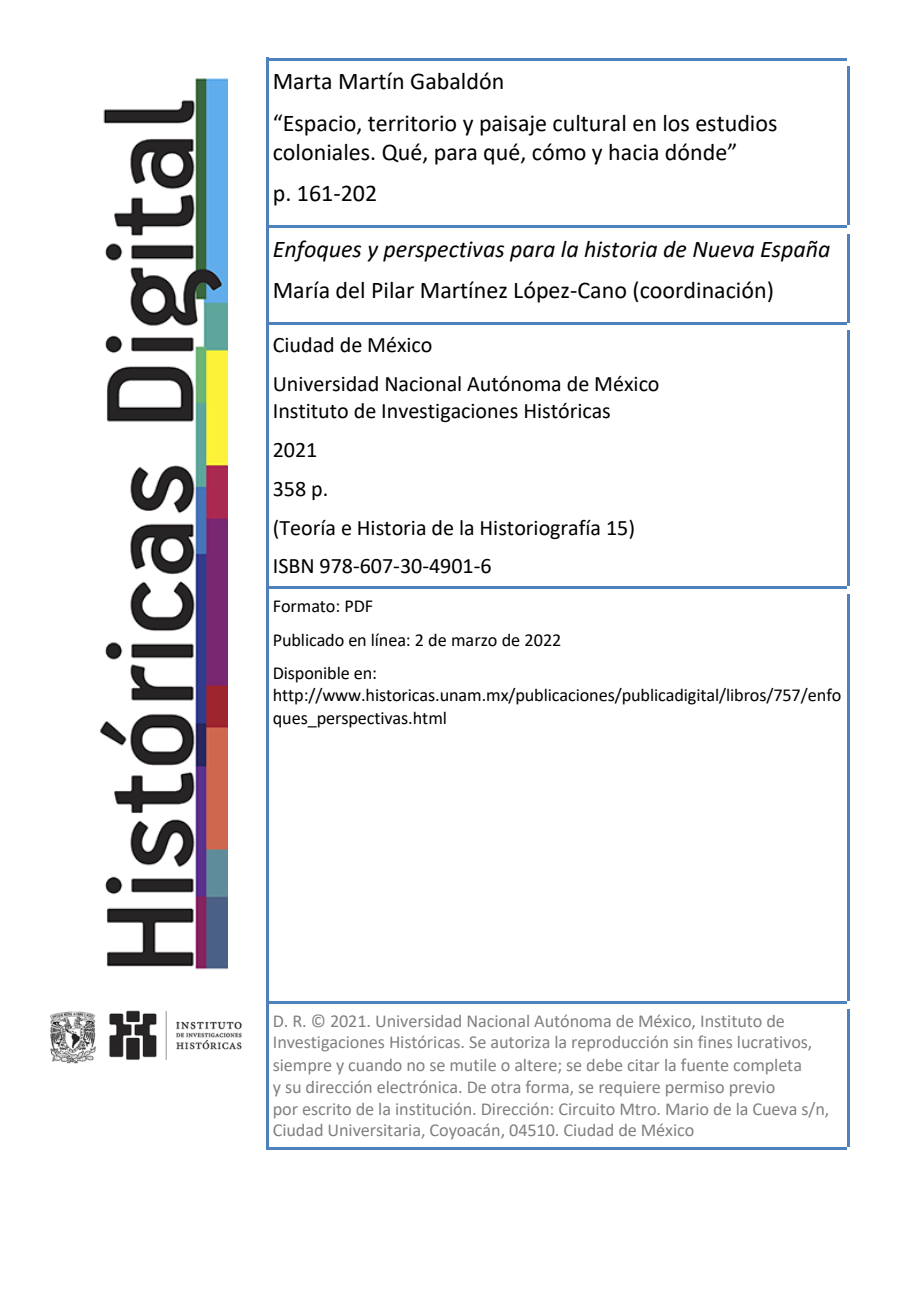
<style>
.page{position:relative;width:919px;height:1299px;background:#fff}
.page>*{position:absolute;margin:0;border:0;box-sizing:border-box;transform-origin:0 0}
.t1{font:24px/41.2px "Calibri";color:#000}
.t2{font:italic 24px "Calibri";color:#000}
.t3{font:22px/38.8px "Calibri";color:#000}
.t4{font:18.2px/21.8px "Calibri";letter-spacing:-.005em;color:#808080}
.t5{font:18.2px/33.8px "Calibri";letter-spacing:-.005em;color:#000}
</style>
<div class="page">
<svg style="left:266px;top:58px;width:2px;height:8px"></svg>
<hr style="left:268px;top:58px;width:579px;height:2px;background:#4f81bd">
<hr style="left:265px;top:66px;width:3px;height:159px;background:#4f81bd">
<hr style="left:847px;top:66px;width:3px;height:159px;background:#4f81bd">
<svg style="left:266px;top:225px;width:2px;height:9px"></svg>
<hr style="left:268px;top:225px;width:579px;height:3px;background:#4f81bd">
<hr style="left:265px;top:234px;width:3px;height:88px;background:#4f81bd">
<hr style="left:847px;top:234px;width:3px;height:88px;background:#4f81bd">
<svg style="left:266px;top:322px;width:2px;height:9px"></svg>
<hr style="left:268px;top:322px;width:579px;height:3px;background:#4f81bd">
<hr style="left:265px;top:331px;width:3px;height:255px;background:#4f81bd">
<hr style="left:847px;top:331px;width:3px;height:255px;background:#4f81bd">
<svg style="left:266px;top:586px;width:2px;height:8px"></svg>
<hr style="left:268px;top:586px;width:579px;height:2px;background:#4f81bd">
<hr style="left:265px;top:594px;width:3px;height:406px;background:#4f81bd">
<hr style="left:847px;top:594px;width:3px;height:406px;background:#4f81bd">
<svg style="left:266px;top:1000px;width:2px;height:9px"></svg>
<hr style="left:268px;top:1000px;width:579px;height:3px;background:#4f81bd">
<hr style="left:265px;top:1009px;width:3px;height:138px;background:#4f81bd">
<hr style="left:268px;top:1147px;width:579px;height:3px;background:#4f81bd">
<hr style="left:847px;top:1009px;width:3px;height:138px;background:#4f81bd">
<img style="left:100px;top:78px;width:127px;height:892px">
<img style="left:49px;top:1010px;width:193px;height:54px">
<h1 class="t1" style="left:273px;top:60px;width:506px">Marta Martín Gabaldón<br>“Espacio, territorio y paisaje cultural en los estudios</h1>
<h1 class="t1" style="left:273px;top:131px;width:466px">coloniales. Qué, para qué, cómo y hacia dónde” p. 161-202</h1>
<h1 class="t2" style="left:273px;top:234px;width:559px">Enfoques y perspectivas para la historia de Nueva España</h1>
<h1 class="t1" style="left:273px;top:269px;width:502px">María del Pilar Martínez López-Cano (coordinación)</h1>
<p class="t3" style="left:273px;top:325px;width:388px">Ciudad de México<br>Universidad Nacional Autónoma de México</p>
<p class="t3" style="left:273px;top:391px;width:364px">Instituto de Investigaciones Históricas<br>2021<br>358 p.<br>(Teoría e Historia de la Historiografía 15)<br>ISBN 978-607-30-4901-6</p>
<p class="t5" style="left:273px;top:588px;width:290px">Formato: PDF<br>Publicado en línea: 2 de marzo de 2022<br>Disponible en:</p>
<p class="t5" style="left:273px;top:684px;width:570px;line-height:22px">http://www.historicas.unam.mx/publicaciones/publicadigital/libros/757/enfo ques_perspectivas.html</p>
<p class="t4" style="left:273px;top:1009px;width:558px">D. R. © 2021. Universidad Nacional Autónoma de México, Instituto de Investigaciones Históricas. Se autoriza la reproducción sin fines lucrativos, siempre y cuando no se mutile o altere; se debe citar la fuente completa<br>y su dirección electrónica. De otra forma, se requiere permiso previo<br>por escrito de la institución. Dirección: Circuito Mtro. Mario de la Cueva s/n, Ciudad Universitaria, Coyoacán, 04510. Ciudad de México</p>
</div>
